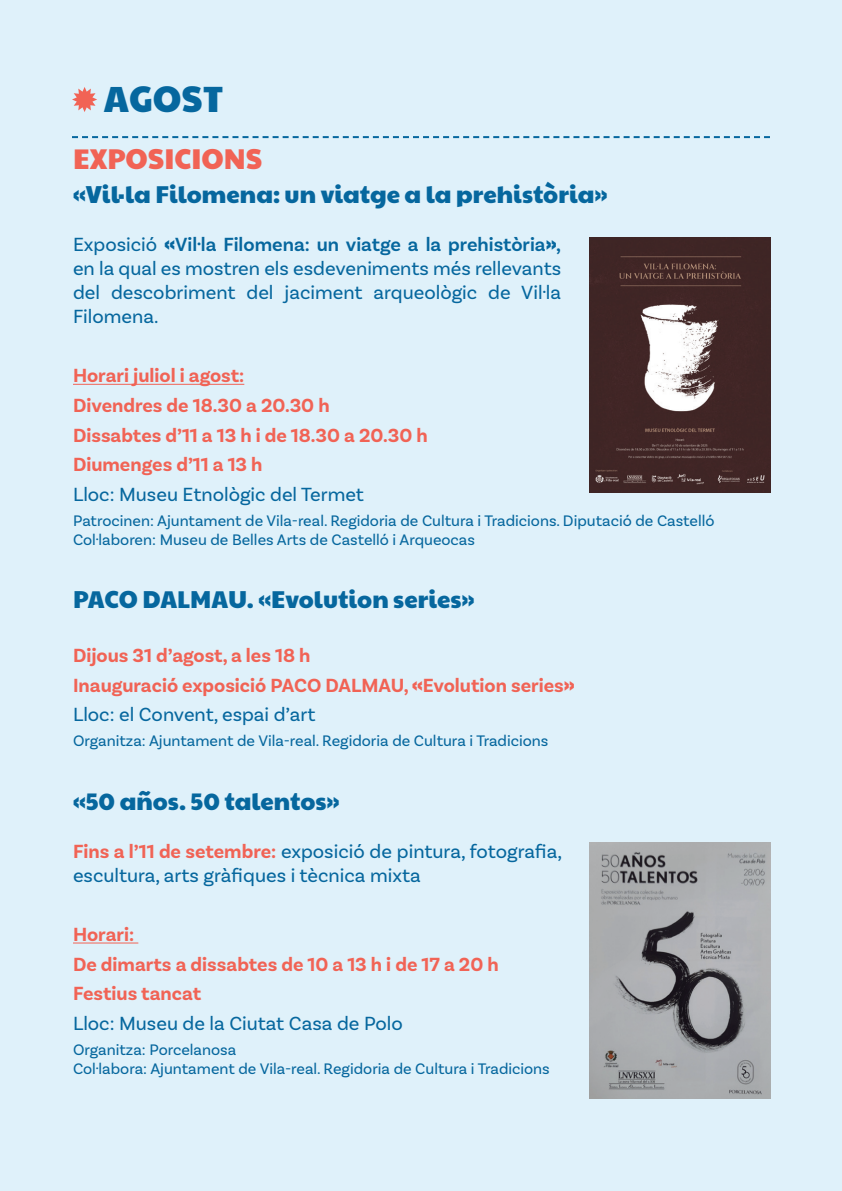
<style>
.page{position:relative;width:842px;height:1191px;background:#dff1fa}
.page>*{position:absolute;margin:0;border:0;box-sizing:border-box;transform-origin:0 0}
.t1{font:36px "Paytone One";color:#06679e}
.t2{font:28px "Paytone One";color:#f16355}
.t3{font:24px "Paytone One";color:#06679e}
.t4{font:20px/24px "Basic Sans";color:#06679e;text-align:justify}
.t5{font:700 20px/29.6px "Basic Sans";color:#f16355}
.t6{font:16px/19.2px "Basic Sans";color:#06679e}
.s1{font-family:"Paytone One"}
.s2{font-weight:600}
.s3{font-family:"Paytone One";font-weight:400}
.s4{font-weight:400;color:#06679e}
.s5{font-weight:700;color:#f16355}
</style>
<div class="page">
<svg style="left:72px;top:87px;width:25px;height:25px"></svg>
<hr style="left:73px;top:384px;width:171px;height:1px;background:#f16355">
<hr style="left:73px;top:942px;width:65px;height:1px;background:#f16355">
<svg style="left:72px;top:136px;width:698px;height:2px"></svg>
<img style="left:590px;top:237px;width:181px;height:256px">
<img style="left:590px;top:843px;width:181px;height:255px">
<h1 class="t1" style="left:104px;top:66px;width:121px">AGOST</h1>
<h2 class="t2" style="left:73px;top:134px;width:191px">EXPOSICIONS</h2>
<p class="t3" style="left:73px;top:172px;width:536px">«Vil·la Filomena: un viatge a la prehistòria»</p>
<p class="t4" style="left:73px;top:232px;width:490px">Exposició <span class="s1">«</span><span class="s2">Vil·la Filomena: un viatge a la prehistòria</span><span class="s1">»</span><span class="s2">, </span>en la qual es mostren els esdeveniments més rellevants del descobriment del jaciment arqueològic de Vil·la Filomena.</p>
<p class="t5" style="left:73px;top:361px;width:356px">Horari juliol i agost:<br>Divendres de 18.30 a 20.30 h<br>Dissabtes d’11 a 13 h i de 18.30 a 20.30 h<br>Diumenges d’11 a 13 h</p>
<p class="t4" style="left:73px;top:482px;width:292px">Lloc: Museu Etnològic del Termet</p>
<p class="t6" style="left:73px;top:511px;width:643px">Patrocinen: Ajuntament de Vila-real. Regidoria de Cultura i Tradicions. Diputació de Castelló<br>Col·laboren: Museu de Belles Arts de Castelló i Arqueocas</p>
<p class="t3" style="left:73px;top:578px;width:403px">PACO DALMAU. «Evolution series»</p>
<p class="t5" style="left:73px;top:641px;width:503px">Dijous 31 d’agost, a les 18 h<br>Inauguració exposició PACO DALMAU, <span class="s3">«</span>Evolution series<span class="s3">»<br></span><span class="s4">Lloc: el Convent, espai d’art</span></p>
<p class="t6" style="left:73px;top:731px;width:477px">Organitza: Ajuntament de Vila-real. Regidoria de Cultura i Tradicions</p>
<p class="t3" style="left:73px;top:779px;width:268px">«50 años. 50 talentos»</p>
<p class="t4" style="left:73px;top:839px;width:491px"><span class="s5">Fins a l’11 de setembre:</span> exposició de pintura, fotografia, escultura, arts gràfiques i tècnica mixta</p>
<p class="t5" style="left:73px;top:919px;width:427px">Horari:<br>De dimarts a dissabtes de 10 a 13 h i de 17 a 20 h<br>Festius tancat</p>
<p class="t4" style="left:73px;top:1011px;width:331px">Lloc: Museu de la Ciutat Casa de Polo</p>
<p class="t6" style="left:73px;top:1039px;width:478px">Organitza: Porcelanosa<br>Col·labora: Ajuntament de Vila-real. Regidoria de Cultura i Tradicions</p>
</div>
